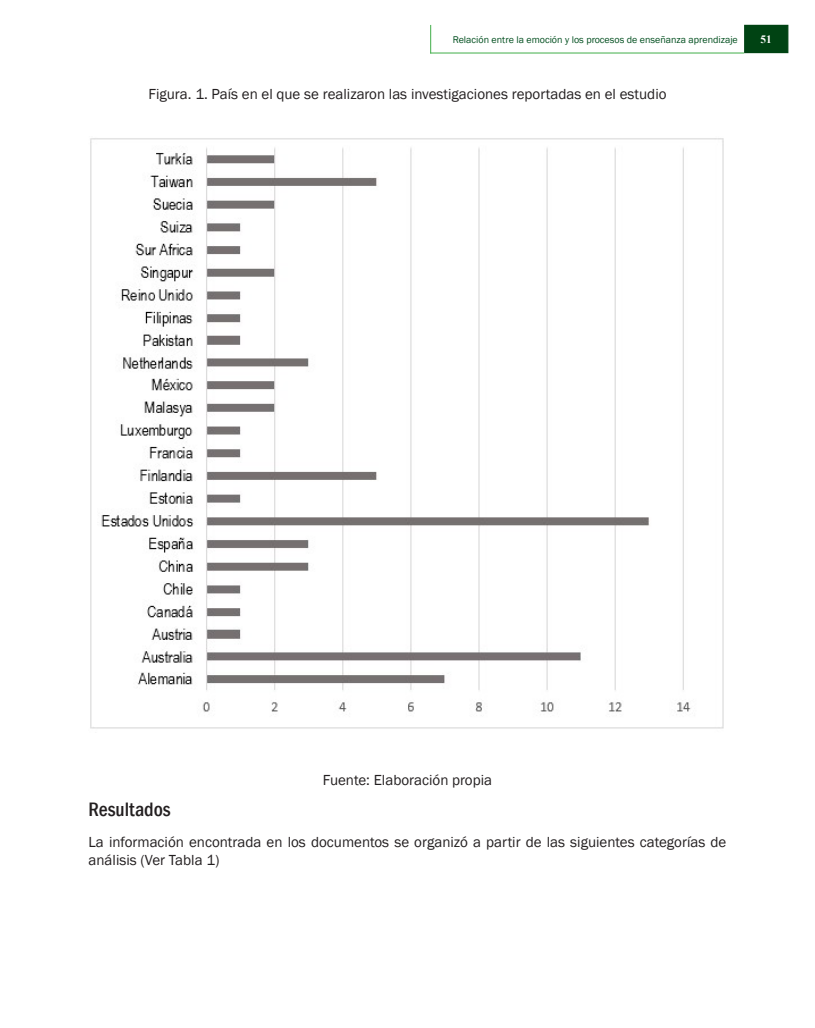
<style>
.page{position:relative;width:815px;height:1028px;background:#fff}
.page>*{position:absolute;margin:0;border:0;box-sizing:border-box;transform-origin:0 0}
.Text_body{font:500 condensed 20px "Franklin Gothic";color:#231f20}
.Text_body-2{font:15px/17.5px "Franklin Gothic";color:#231f20}
.t1{font:700 11.25px "Times New Roman";color:#fff}
.t2{font:10px "Franklin Gothic";color:#004e1e}
</style>
<div class="page">
<div style="left:744px;top:25px;width:44px;height:28px;background:#004313;border:1px solid #004313"></div>
<hr style="left:430px;top:53px;width:314px;height:1px;background:#40ae49">
<svg style="left:430px;top:25px;width:1px;height:28px"></svg>
<img style="left:90px;top:138px;width:634px;height:591px">
<p class="t2" style="left:453px;top:33px;width:286px">Relación entre la emoción y los procesos de enseñanza aprendizaje</p>
<p class="t1" style="left:761px;top:31px;width:13px">51</p>
<p class="Text_body-2" style="left:148px;top:86px;width:520px">Figura. 1. País en el que se realizaron las investigaciones reportadas en el estudio</p>
<p class="Text_body-2" style="left:323px;top:771px;width:171px">Fuente: Elaboración propia</p>
<p class="Text_body" style="left:89px;top:796px;width:84px">Resultados</p>
<p class="Text_body-2" style="left:89px;top:833px;width:639px">La información encontrada en los documentos se organizó a partir de las siguientes categorías de análisis (Ver Tabla 1)</p>
</div>
